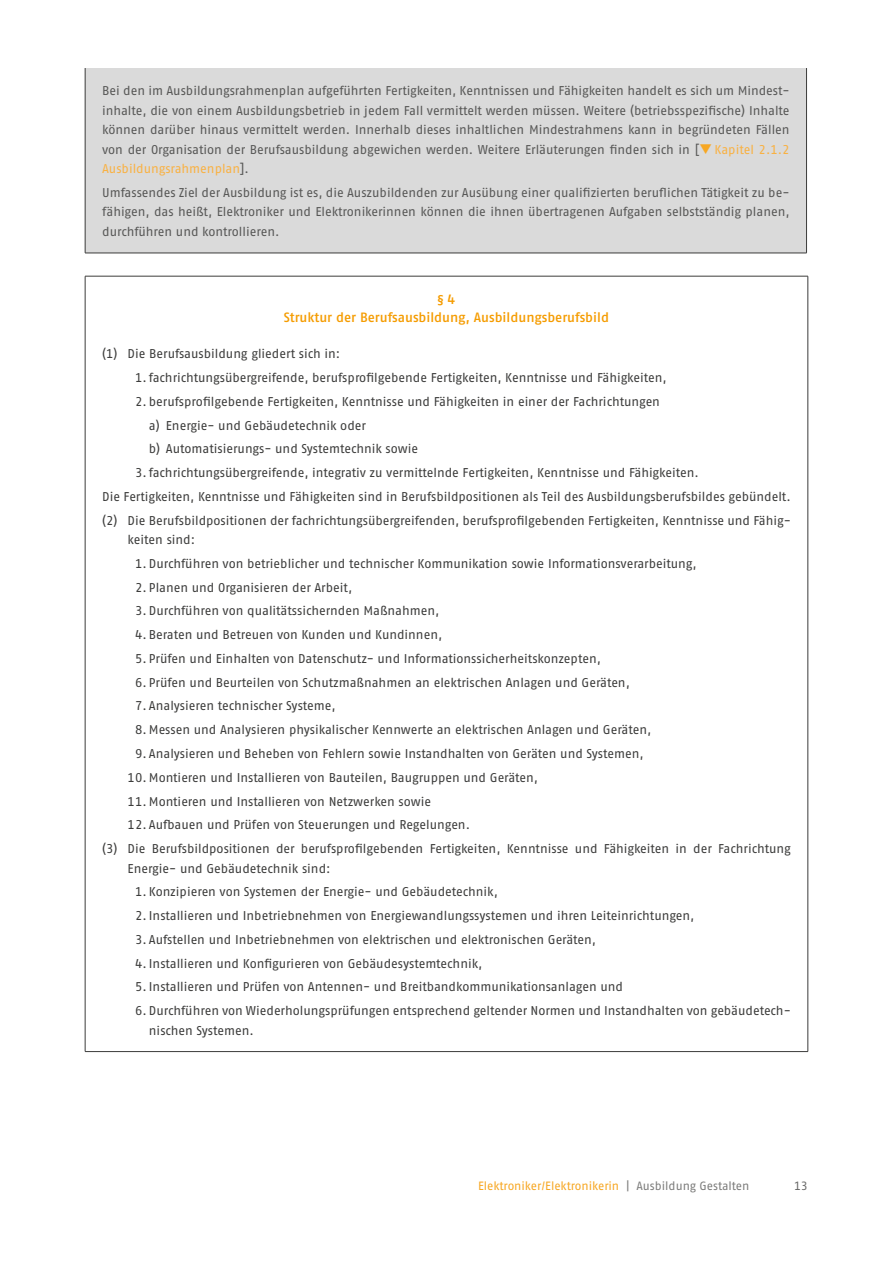
<style>
.page{position:relative;width:893px;height:1263px;background:#fff}
.page>*{position:absolute;margin:0;border:0;box-sizing:border-box;transform-origin:0 0}
.id1135{font:500 13.5px/18px "Fago Pro";letter-spacing:-.005em;color:#f59c00;text-align:center}
.id1221{font:12.75px/19.5px "Fago Pro";letter-spacing:-.005em;color:#3c3c3b}
.id239{font:12.75px/19.5px "Fago Pro";letter-spacing:-.005em;color:#575756;text-align:justify}
.id239-2{font:12.75px/19.5px "Fago Pro";letter-spacing:-.005em;color:#3c3c3b}
.id1246{font:12.75px "Fago Pro";letter-spacing:-.005em;color:#3c3c3b}
.t1{font:12px "Fago Pro";letter-spacing:-.005em;color:#f7a723}
.t2{font:12px "Fago Pro";color:#6b6b6a}
.s1{color:#f7a723}
.s2{color:#f9b142}
.s3{color:#7c7c7b}
</style>
<div class="page">
<div style="left:85px;top:68px;width:721px;height:185px;background:#dadada"></div>
<hr style="left:85px;top:68px;width:1px;height:185px;background:#3c3c3b">
<hr style="left:806px;top:68px;width:1px;height:185px;background:#3c3c3b">
<hr style="left:85px;top:253px;width:722px;height:1px;background:#3c3c3b">
<hr style="left:85px;top:276px;width:723px;height:1px;background:#3c3c3b">
<hr style="left:85px;top:276px;width:1px;height:775px;background:#3c3c3b">
<hr style="left:808px;top:276px;width:1px;height:775px;background:#3c3c3b">
<hr style="left:85px;top:1051px;width:723px;height:1px;background:#3c3c3b">
<p class="id239" style="left:102px;top:81px;width:689px">Bei den im Ausbildungsrahmenplan aufgeführten Fertigkeiten, Kenntnissen und Fähigkeiten handelt es sich um Mindest&shy;inhalte, die von einem Ausbildungsbetrieb in jedem Fall vermittelt werden müssen. Weitere (betriebsspezifische) Inhalte können darüber hinaus vermittelt werden. Innerhalb dieses inhaltlichen Mindestrahmens kann in begründeten Fällen von der Organisation der Berufsausbildung abgewichen werden. Weitere Erläuterungen finden sich in [<span class="s1">❑</span> <span class="s2">Kapitel 2.1.2<br>Ausbildungsrahmenplan</span>].</p>
<p class="id239" style="left:102px;top:183px;width:689px">Umfassendes Ziel der Ausbildung ist es, die Auszubildenden zur Ausübung einer qualifizierten beruflichen Tätigkeit zu be&shy;fähigen, das heißt, Elektroniker und Elektronikerinnen können die ihnen übertragenen Aufgaben selbstständig planen, durchführen und kontrollieren.</p>
<p class="id1135" style="left:284px;top:290px;width:327px">§ 4<br>Struktur der Berufsausbildung, Ausbildungsberufsbild</p>
<p class="id239-2" style="left:102px;top:344px;width:240px">(1) Die Berufsausbildung gliedert sich in:</p>
<p class="id1221" style="left:135px;top:368px;width:533px">1. fachrichtungsübergreifende, berufsprofilgebende Fertigkeiten, Kenntnisse und Fähigkeiten,</p>
<p class="id1221" style="left:135px;top:392px;width:526px">2. berufsprofilgebende Fertigkeiten, Kenntnisse und Fähigkeiten in einer der Fachrichtungen</p>
<p class="id1246" style="left:149px;top:418px;width:219px">a) Energie- und Gebäudetechnik oder</p>
<p class="id1246" style="left:149px;top:441px;width:271px">b) Automatisierungs- und Systemtechnik sowie</p>
<p class="id1221" style="left:135px;top:463px;width:565px">3. fachrichtungsübergreifende, integrativ zu vermittelnde Fertigkeiten, Kenntnisse und Fähigkeiten.</p>
<p class="id239-2" style="left:102px;top:487px;width:690px">Die Fertigkeiten, Kenntnisse und Fähigkeiten sind in Berufsbildpositionen als Teil des Ausbildungsberufsbildes gebündelt.</p>
<p class="id239-2" style="left:128px;top:510px;width:665px;text-indent:-26px">(2) Die Berufsbildpositionen der fachrichtungsübergreifenden, berufsprofilgebenden Fertigkeiten, Kenntnisse und Fähig&shy;keiten sind:</p>
<p class="id1221" style="left:135px;top:554px;width:563px">1. Durchführen von betrieblicher und technischer Kommunikation sowie Informationsverarbeitung,</p>
<p class="id1221" style="left:135px;top:577px;width:219px">2. Planen und Organisieren der Arbeit,</p>
<p class="id1221" style="left:135px;top:601px;width:306px">3. Durchführen von qualitätssichernden Maßnahmen,</p>
<p class="id1221" style="left:135px;top:625px;width:309px">4. Beraten und Betreuen von Kunden und Kundinnen,</p>
<p class="id1221" style="left:135px;top:649px;width:467px">5. Prüfen und Einhalten von Datenschutz- und Informationssicherheitskonzepten,</p>
<p class="id1221" style="left:135px;top:672px;width:496px">6. Prüfen und Beurteilen von Schutzmaßnahmen an elektrischen Anlagen und Geräten,</p>
<p class="id1221" style="left:135px;top:696px;width:202px">7. Analysieren technischer Systeme,</p>
<p class="id1221" style="left:135px;top:720px;width:518px">8. Messen und Analysieren physikalischer Kennwerte an elektrischen Anlagen und Geräten,</p>
<p class="id1221" style="left:135px;top:744px;width:510px">9. Analysieren und Beheben von Fehlern sowie Instandhalten von Geräten und Systemen,</p>
<p class="id1221" style="left:128px;top:767px;width:412px">10. Montieren und Installieren von Bauteilen, Baugruppen und Geräten,</p>
<p class="id1221" style="left:128px;top:791px;width:305px">11. Montieren und Installieren von Netzwerken sowie</p>
<p class="id1221" style="left:128px;top:815px;width:344px">12. Aufbauen und Prüfen von Steuerungen und Regelungen.</p>
<p class="id239-2" style="left:128px;top:839px;width:665px;text-indent:-26px">(3) Die Berufsbildpositionen der berufsprofilgebenden Fertigkeiten, Kenntnisse und Fähigkeiten in der Fachrichtung<br>Energie- und Gebäudetechnik sind:</p>
<p class="id1221" style="left:135px;top:882px;width:364px">1. Konzipieren von Systemen der Energie- und Gebäudetechnik,</p>
<p class="id1221" style="left:135px;top:906px;width:561px">2. Installieren und Inbetriebnehmen von Energiewandlungssystemen und ihren Leiteinrichtungen,</p>
<p class="id1221" style="left:135px;top:929px;width:463px">3. Aufstellen und Inbetriebnehmen von elektrischen und elektronischen Geräten,</p>
<p class="id1221" style="left:135px;top:953px;width:349px">4. Installieren und Konfigurieren von Gebäudesystemtechnik,</p>
<p class="id1221" style="left:135px;top:977px;width:490px">5. Installieren und Prüfen von Antennen- und Breitbandkommunikationsanlagen und</p>
<p class="id1221" style="left:149px;top:1001px;width:643px;text-indent:-14px">6. Durchführen von Wiederholungsprüfungen entsprechend geltender Normen und Instandhalten von gebäudetech&shy;nischen Systemen.</p>
<p class="t1" style="left:478px;top:1178px;width:273px">Elektroniker/Elektronikerin <span class="s3">| Ausbildung Gestalten</span></p>
<p class="t2" style="left:794px;top:1178px;width:15px">13</p>
</div>
